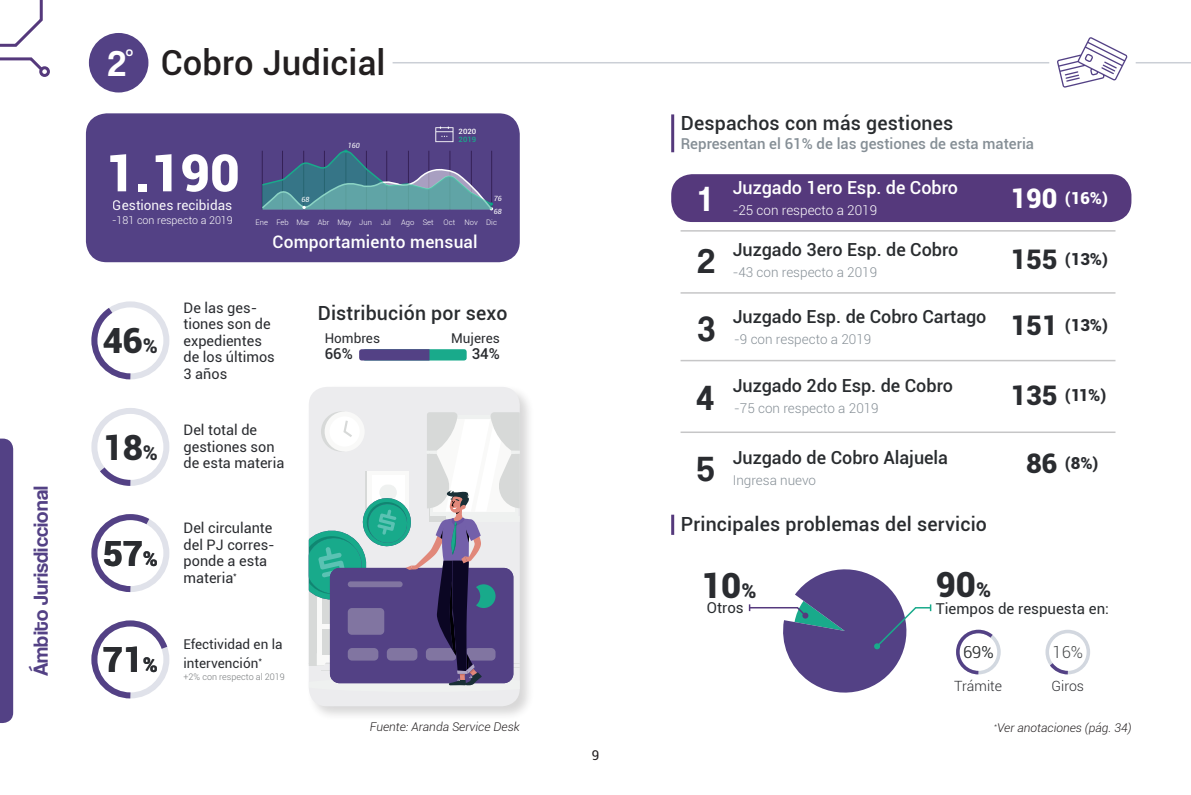
<style>
.page{position:relative;width:1191px;height:795px;background:#fff}
.page>*{position:absolute;margin:0;border:0;box-sizing:border-box;transform-origin:0 0}
.t1{font:900 51.45px "Roboto";color:#fff}
.t2{font:37.5px "Coolvetica Rg";color:#fff}
.t3{font:36px "Coolvetica Rg";color:#2a2c30}
.t4{font:36px "Coolvetica Rg";color:#fff}
.t5{font:900 34.8px "Roboto";color:#2a2c30}
.t6{font:500 34.5px "Roboto";letter-spacing:.005em;color:#231f20}
.t7{font:900 27px "Roboto";color:#2a2c30}
.t8{font:900 27px "Roboto";color:#fff}
.t9{font:21.9px "Coolvetica Rg";color:#fff}
.t10{font:21px "Coolvetica Rg";letter-spacing:.01em;color:#534185}
.t11{font:500 19.5px "Roboto";letter-spacing:.01em;color:#292c2f}
.t12{font:500 18px "Roboto";color:#292c2f}
.t13{font:500 18px "Roboto";color:#fff}
.t14{font:500 17.25px "Roboto";letter-spacing:.01em;color:#fff}
.t15{font:900 16.5px "Roboto";color:#2a2c30}
.t16{font:300 16.5px "Roboto";color:#454849}
.t17{font:900 16.5px "Roboto";color:#fff}
.t18{font:500 15px "Roboto";color:#868f96}
.t19{font:15px "Roboto";color:#292c2f}
.t20{font:500 15px "Roboto";color:#2a2c30}
.t21{font:14.4px/16.5px "Roboto";color:#2a2c30}
.t22{font:300 14.1px "Roboto";color:#2b2c30}
.t23{font:300 13.5px "Roboto";color:#868f96}
.t24{font:13.5px/18.8px "Roboto";color:#2a2c30}
.t25{font:300 13.5px "Roboto";color:#fff}
.t26{font:13.5px "Roboto";color:#fff}
.t27{font:13.5px "Roboto";color:#231f20}
.t28{font:italic 300 12px "Roboto";color:#231f20}
.t29{font:300 10.65px "Roboto";color:#fff}
.t30{font:300 9px "Roboto";color:#76797b}
.t31{font:300 7.65px "Roboto";color:#fff}
.t32{font:500 7.35px "Roboto";color:#fff;scale:1.06 1}
.t33{font:500 7.35px "Roboto";color:#19aa8b;scale:1.06 1}
.t34{font:italic 7.2px "Roboto";color:#fff}
.s1{font-size:20.25px}
</style>
<div class="page">
<div style="left:0;top:438px;width:13px;height:285px;background:#534185"></div>
<svg style="left:0;top:0;width:43px;height:47px"></svg>
<svg style="left:0;top:57px;width:41px;height:12px"></svg>
<div style="left:39px;top:66px;width:11px;height:11px;border:3px solid #55397c;border-radius:50%"></div>
<div style="left:86px;top:113px;width:434px;height:149px;background:#534185;border-radius:21px"></div>
<svg style="left:435px;top:126px;width:18px;height:16px"></svg>
<div style="left:89px;top:33px;width:59px;height:59px;background:#534185;border-radius:50%"></div>
<div style="left:363px;top:349px;width:104px;height:11px;background:#19aa8b;border-radius:3px"></div>
<svg style="left:359px;top:349px;width:70px;height:11px"></svg>
<svg style="left:261px;top:149px;width:232px;height:62px"></svg>
<div style="left:91px;top:301px;width:78px;height:78px;border:6px solid #e0e2ea;border-radius:50%"></div>
<svg style="left:91px;top:302px;width:45px;height:78px"></svg>
<div style="left:91px;top:408px;width:78px;height:78px;border:6px solid #e0e2ea;border-radius:50%"></div>
<svg style="left:94px;top:461px;width:42px;height:25px"></svg>
<div style="left:91px;top:514px;width:78px;height:78px;border:6px solid #e0e2ea;border-radius:50%"></div>
<svg style="left:91px;top:514px;width:65px;height:79px"></svg>
<svg style="left:91px;top:620px;width:79px;height:79px"></svg>
<hr style="left:392px;top:62px;width:657px;height:1px;background:#cbcfd6">
<svg style="left:1057px;top:37px;width:70px;height:51px"></svg>
<hr style="left:1135px;top:62px;width:56px;height:1px;background:#cbcfd6">
<div style="left:956px;top:630px;width:44px;height:44px;border:4px solid #d2d8e0;border-radius:50%"></div>
<div style="left:1045px;top:630px;width:45px;height:44px;border:4px solid #d2d7df;border-radius:50%"></div>
<svg style="left:1046px;top:659px;width:25px;height:16px"></svg>
<svg style="left:956px;top:629px;width:40px;height:46px"></svg>
<div style="left:671px;top:174px;width:460px;height:48px;background:#55397c;border-radius:21px"></div>
<hr style="left:680px;top:292px;width:435px;height:2px;background:#c6c6c7">
<hr style="left:680px;top:230px;width:435px;height:2px;background:#c6c6c7">
<hr style="left:680px;top:360px;width:435px;height:1px;background:#c6c6c7">
<hr style="left:680px;top:431px;width:435px;height:2px;background:#c6c6c7">
<svg style="left:748px;top:569px;width:184px;height:124px"></svg>
<hr style="left:671px;top:114px;width:3px;height:38px;background:#55397c">
<hr style="left:671px;top:514px;width:3px;height:21px;background:#55397c">
<div style="left:306px;top:384px;width:228px;height:337px;background:#231f20;opacity:.18"></div>
<div style="left:309px;top:387px;width:211px;height:319px;background:#ececee;border-radius:18px"></div>
<svg style="left:309px;top:411px;width:211px;height:275px"></svg>
<p class="t10" style="left:29px;top:676px;width:192px;rotate:-90deg">Ámbito Jurisdiccional</p>
<p class="t2" style="left:108px;top:42px;width:19px">2</p>
<p class="t6" style="left:161px;top:38px;width:226px">Cobro Judicial</p>
<p class="t9" style="left:125px;top:44px;width:10px">°</p>
<p class="t34" style="left:348px;top:141px;width:14px">160</p>
<p class="t32" style="left:458px;top:126px;width:18px">2020</p>
<p class="t33" style="left:458px;top:134px;width:18px">2019</p>
<p class="t1" style="left:105px;top:137px;width:136px">1.190</p>
<p class="t29" style="left:112px;top:213px;width:122px">-181 con respecto a 2019</p>
<p class="t26" style="left:113px;top:196px;width:121px">Gestiones recibidas</p>
<p class="t31" style="left:256px;top:217px;width:14px">Ene</p>
<p class="t34" style="left:301px;top:194px;width:10px">68</p>
<p class="t34" style="left:494px;top:193px;width:10px">76</p>
<p class="t34" style="left:494px;top:206px;width:10px">68</p>
<p class="t31" style="left:276px;top:217px;width:14px">Feb</p>
<p class="t31" style="left:296px;top:217px;width:15px">Mar</p>
<p class="t31" style="left:318px;top:217px;width:13px">Abr</p>
<p class="t31" style="left:337px;top:217px;width:16px">May</p>
<p class="t31" style="left:359px;top:217px;width:14px">Jun</p>
<p class="t31" style="left:381px;top:217px;width:12px">Jul</p>
<p class="t31" style="left:401px;top:217px;width:15px">Ago</p>
<p class="t31" style="left:423px;top:217px;width:12px">Set</p>
<p class="t31" style="left:443px;top:217px;width:13px">Oct</p>
<p class="t31" style="left:464px;top:217px;width:15px">Nov</p>
<p class="t31" style="left:486px;top:217px;width:12px">Dic</p>
<p class="t14" style="left:273px;top:230px;width:206px">Comportamiento mensual</p>
<p class="t5" style="left:103px;top:316px;width:57px">46<span class="s1">%</span></p>
<p class="t5" style="left:103px;top:423px;width:57px">18<span class="s1">%</span></p>
<p class="t5" style="left:103px;top:529px;width:57px">57<span class="s1">%</span></p>
<p class="t5" style="left:103px;top:635px;width:57px">71<span class="s1">%</span></p>
<p class="t21" style="left:183px;top:299px;width:93px">De las ges&shy;tiones son de expedientes de los últimos<br>3 años</p>
<p class="t21" style="left:183px;top:421px;width:102px">Del total de gestiones son de esta materia</p>
<p class="t21" style="left:183px;top:519px;width:93px">Del circulante del PJ corres&shy;ponde a esta materia<sup>*</sup></p>
<p class="t24" style="left:183px;top:634px;width:101px">Efectividad en la intervención<sup>*</sup></p>
<p class="t30" style="left:183px;top:670px;width:103px">+2% con respecto al 2019</p>
<p class="t11" style="left:318px;top:299px;width:191px">Distribución por sexo</p>
<p class="t24" style="left:451px;top:329px;width:50px">Mujeres</p>
<p class="t20" style="left:325px;top:343px;width:30px">66%</p>
<p class="t20" style="left:472px;top:343px;width:30px">34%</p>
<p class="t24" style="left:325px;top:329px;width:57px">Hombres</p>
<p class="t28" style="left:370px;top:718px;width:151px">Fuente: Aranda Service Desk</p>
<p class="t27" style="left:591px;top:745px;width:9px">9</p>
<p class="t11" style="left:681px;top:110px;width:274px">Despachos con más gestiones</p>
<p class="t18" style="left:681px;top:134px;width:355px">Representan el 61% de las gestiones de esta materia</p>
<p class="t4" style="left:699px;top:178px;width:12px">1</p>
<p class="t13" style="left:732px;top:175px;width:227px">Juzgado 1ero Esp. de Cobro</p>
<p class="t8" style="left:1010px;top:179px;width:48px">190</p>
<p class="t17" style="left:1065px;top:187px;width:45px">(16%)</p>
<p class="t25" style="left:732px;top:201px;width:146px">-25 con respecto a 2019</p>
<p class="t3" style="left:698px;top:240px;width:18px">2</p>
<p class="t3" style="left:698px;top:308px;width:19px">3</p>
<p class="t3" style="left:696px;top:376px;width:19px">4</p>
<p class="t3" style="left:696px;top:448px;width:19px">5</p>
<p class="t12" style="left:732px;top:237px;width:227px">Juzgado 3ero Esp. de Cobro</p>
<p class="t23" style="left:732px;top:263px;width:146px">-43 con respecto a 2019</p>
<p class="t12" style="left:732px;top:304px;width:255px">Juzgado Esp. de Cobro Cartago</p>
<p class="t23" style="left:734px;top:330px;width:139px">-9 con respecto a 2019</p>
<p class="t12" style="left:732px;top:373px;width:222px">Juzgado 2do Esp. de Cobro</p>
<p class="t23" style="left:734px;top:399px;width:146px">-75 con respecto a 2019</p>
<p class="t12" style="left:732px;top:445px;width:217px">Juzgado de Cobro Alajuela</p>
<p class="t23" style="left:732px;top:471px;width:85px">Ingresa nuevo</p>
<p class="t11" style="left:681px;top:511px;width:308px">Principales problemas del servicio</p>
<p class="t7" style="left:1010px;top:240px;width:48px">155</p>
<p class="t15" style="left:1065px;top:247px;width:45px">(13%)</p>
<p class="t7" style="left:1010px;top:306px;width:48px">151</p>
<p class="t15" style="left:1065px;top:313px;width:45px">(13%)</p>
<p class="t7" style="left:1010px;top:376px;width:48px">135</p>
<p class="t15" style="left:1065px;top:383px;width:43px">(11%)</p>
<p class="t7" style="left:1026px;top:444px;width:33px">86</p>
<p class="t15" style="left:1065px;top:451px;width:35px">(8%)</p>
<p class="t5" style="left:701px;top:560px;width:57px">10<span class="s1">%</span></p>
<p class="t5" style="left:935px;top:560px;width:57px">90<span class="s1">%</span></p>
<p class="t19" style="left:707px;top:597px;width:38px">Otros</p>
<p class="t19" style="left:935px;top:598px;width:175px">Tiempos de respuesta en:</p>
<p class="t16" style="left:963px;top:640px;width:32px">69%</p>
<p class="t16" style="left:1052px;top:640px;width:32px">16%</p>
<p class="t22" style="left:954px;top:676px;width:49px">Trámite</p>
<p class="t22" style="left:1051px;top:676px;width:34px">Giros</p>
<p class="t28" style="left:994px;top:719px;width:139px"><sup>*</sup>Ver anotaciones (pág. 34)</p>
</div>
